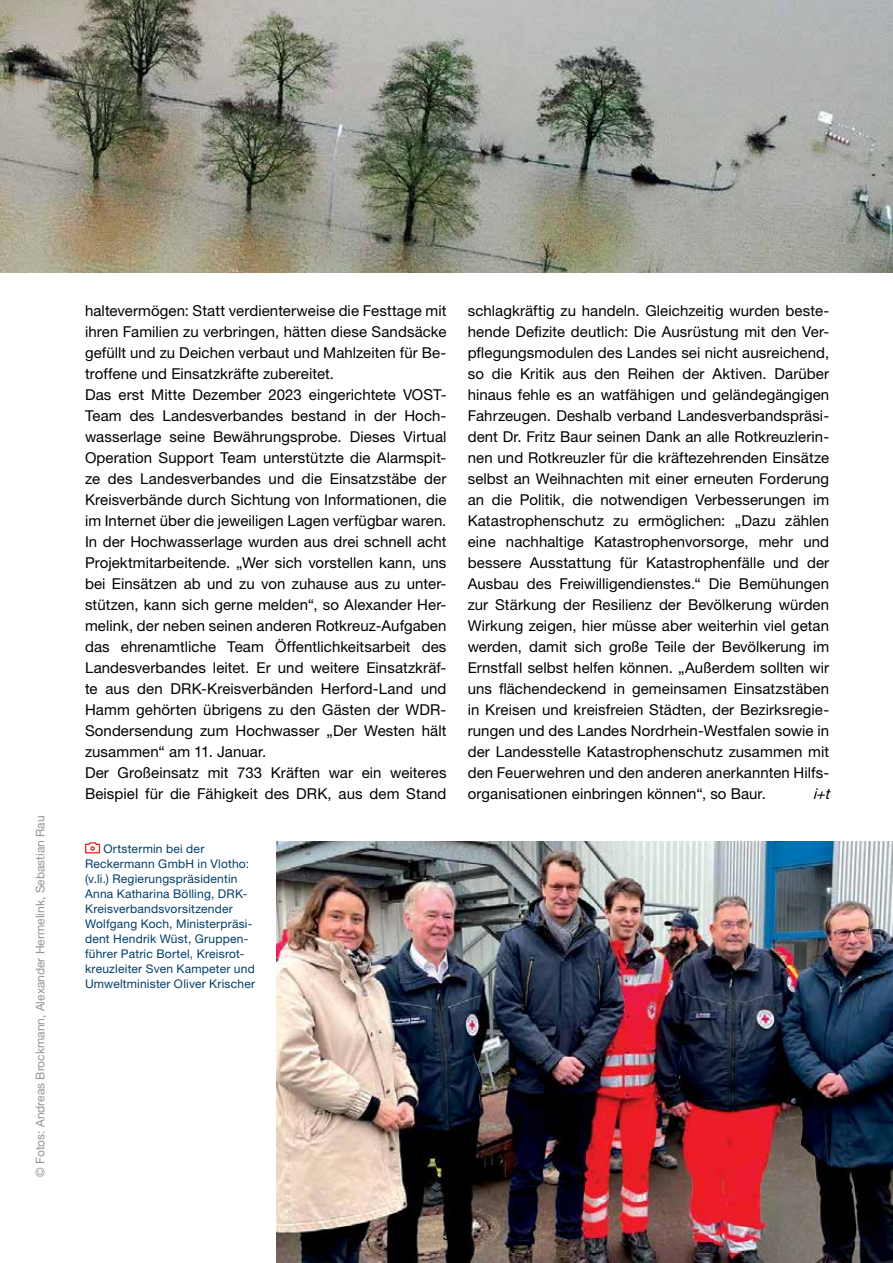
<style>
.page{position:relative;width:893px;height:1263px;background:#fff}
.page>*{position:absolute;margin:0;border:0;box-sizing:border-box;transform-origin:0 0}
.t1{font:15px/21px "Helvetica Neue LT Std";letter-spacing:.005em;color:#000}
.t2{font:italic 15px "Helvetica Neue LT Std";color:#000}
.t3{font:13.5px "Helvetica Neue LT Std";color:#000}
.t4{font:12px/15px "Helvetica Neue LT Std";letter-spacing:.02em;color:#003d68}
.t5{font:12px "Helvetica Neue LT Std";color:#939598}
</style>
<div class="page">
<img style="left:276px;top:841px;width:617px;height:422px">
<img style="left:0;top:0;width:893px;height:272px">
<svg style="left:85px;top:842px;width:16px;height:12px"></svg>
<p class="t5" style="left:33px;top:1177px;width:363px;rotate:-90deg">© Fotos: Andreas Brockmann, Alexander Hermelink, Sebastian Rau</p>
<p class="t1" style="left:85px;top:300px;width:363px">haltevermögen: Statt verdienterweise die Festtage mit ihren Familien zu verbringen, hätten diese Sandsäcke gefüllt und zu Deichen verbaut und Mahlzeiten für Be&shy;troffene und Einsatzkräfte zubereitet.<br>Das erst Mitte Dezember 2023 eingerichtete VOST-Team des Landesverbandes bestand in der Hoch&shy;wasserlage seine Bewährungsprobe. Dieses Virtual Operation Support Team unterstützte die Alarmspit&shy;ze des Landesverbandes und die Einsatzstäbe der Kreisverbände durch Sichtung von Informationen, die im Internet über die jeweiligen Lagen verfügbar waren.<br>In der Hochwasserlage wurden aus drei schnell acht Projektmitarbeitende. „Wer sich vorstellen kann, uns bei Einsätzen ab und zu von zuhause aus zu unter&shy;stützen, kann sich gerne melden“, so Alexander Her&shy;melink, der neben seinen anderen Rotkreuz-Aufgaben das ehrenamtliche Team Öffentlichkeitsarbeit des Landesverbandes leitet. Er und weitere Einsatzkräf&shy;te aus den DRK-Kreisverbänden Herford-Land und Hamm gehörten übrigens zu den Gästen der WDR-Sondersendung zum Hochwasser „Der Westen hält zusammen“ am 11. Januar.<br>Der Großeinsatz mit 733 Kräften war ein weiteres Beispiel für die Fähigkeit des DRK, aus dem Stand</p>
<p class="t1" style="left:468px;top:300px;width:363px;text-align:justify">schlagkräftig zu handeln. Gleichzeitig wurden beste&shy;hende Defizite deutlich: Die Ausrüstung mit den Ver&shy;pflegungsmodulen des Landes sei nicht ausreichend, so die Kritik aus den Reihen der Aktiven. Darüber hinaus fehle es an watfähigen und geländegängigen Fahrzeugen. Deshalb verband Landesverbandspräsi&shy;dent Dr. Fritz Baur seinen Dank an alle Rotkreuzlerin&shy;nen und Rotkreuzler für die kräftezehrenden Einsätze selbst an Weihnachten mit einer erneuten Forderung an die Politik, die notwendigen Verbesserungen im Katastrophenschutz zu ermöglichen: „Dazu zählen eine nachhaltige Katastrophenvorsorge, mehr und bessere Ausstattung für Katastrophenfälle und der Ausbau des Freiwilligendienstes.“ Die Bemühungen zur Stärkung der Resilienz der Bevölkerung würden Wirkung zeigen, hier müsse aber weiterhin viel getan werden, damit sich große Teile der Bevölkerung im Ernstfall selbst helfen können. „Außerdem sollten wir uns flächendeckend in gemeinsamen Einsatzstäben in Kreisen und kreisfreien Städten, der Bezirksregie&shy;rungen und des Landes Nordrhein-Westfalen sowie in der Landesstelle Katastrophenschutz zusammen mit den Feuerwehren und den anderen anerkannten Hilfs&shy;organisationen einbringen können“, so Baur.</p>
<p class="t2" style="left:813px;top:785px;width:23px">i+t</p>
<p class="t4" style="left:85px;top:841px;width:172px;text-indent:19px">Ortstermin bei der<br>Reckermann GmbH in Vlotho: (v.li.) Regierungspräsidentin<br>Anna Katharina Bölling, DRK-<br>Kreisverbandsvorsitzender<br>Wolfgang Koch, Ministerpräsi&shy;dent Hendrik Wüst, Gruppen&shy;führer Patric Bortel, Kreisrot&shy;kreuzleiter Sven Kampeter und<br>Umweltminister Oliver Krischer</p>
<p class="t3" style="left:443px;top:1227px;width:9px">5</p>
</div>
